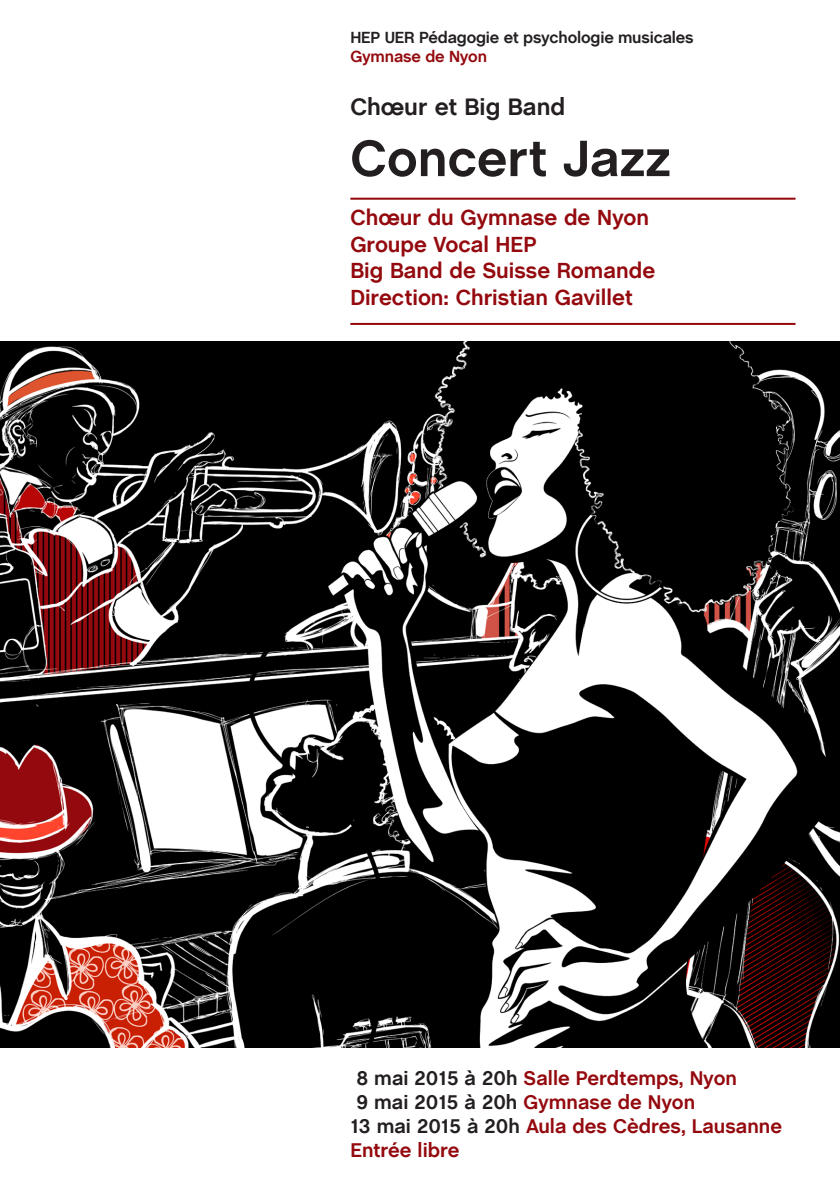
<style>
.page{position:relative;width:840px;height:1191px;background:#fff}
.page>*{position:absolute;margin:0;border:0;box-sizing:border-box;transform-origin:0 0}
.t1{font:700 52px "Chalet Book TT";color:#231f20}
.t2{font:700 24px "Chalet Book TT";color:#231f20}
.t3{font:700 22px "Chalet Book TT";color:#94090e}
.t4{font:700 20px "Chalet Book TT";color:#94090e}
.Contacts{font:700 16.2px "Chalet Book TT";letter-spacing:-.01em;color:#231f20}
.Contacts-2{font:700 16.2px "Chalet Book TT";letter-spacing:-.01em;color:#94090e}
.s1{color:#231f20}
</style>
<div class="page">
<hr style="left:350px;top:323px;width:445px;height:2px;background:#94090e">
<img style="left:0;top:341px;width:839px;height:706px">
<hr style="left:350px;top:198px;width:445px;height:2px;background:#94090e">
<p class="Contacts" style="left:350px;top:28px;width:344px">HEP UER Pédagogie et psychologie musicales</p>
<p class="Contacts-2" style="left:350px;top:47px;width:138px">Gymnase de Nyon</p>
<p class="t2" style="left:350px;top:93px;width:216px">Chœur et Big Band</p>
<p class="t1" style="left:350px;top:127px;width:321px">Concert Jazz</p>
<p class="t3" style="left:350px;top:205px;width:300px">Chœur du Gymnase de Nyon</p>
<p class="t3" style="left:350px;top:231px;width:188px">Groupe Vocal HEP</p>
<p class="t3" style="left:350px;top:257px;width:306px">Big Band de Suisse Romande</p>
<p class="t3" style="left:350px;top:284px;width:284px">Direction: Christian Gavillet</p>
<p class="t4" style="left:356px;top:1066px;width:382px"><span class="s1">8 mai 2015 à 20h</span> Salle Perdtemps, Nyon</p>
<p class="t4" style="left:356px;top:1090px;width:340px"><span class="s1">9 mai 2015 à 20h</span> Gymnase de Nyon</p>
<p class="t4" style="left:350px;top:1114px;width:433px"><span class="s1">13 mai 2015 à 20h</span> Aula des Cèdres, Lausanne</p>
<p class="t4" style="left:350px;top:1138px;width:111px">Entrée libre</p>
</div>
